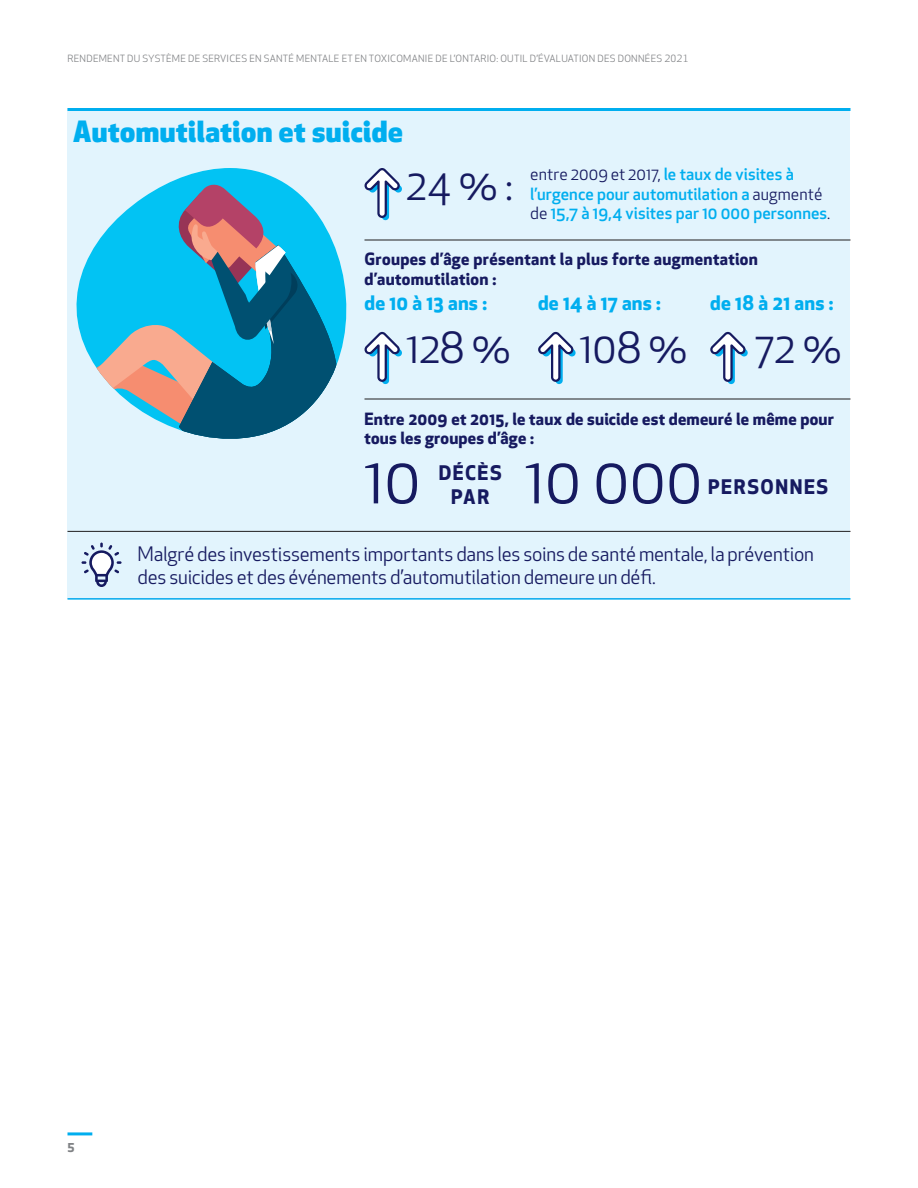
<style>
.page{position:relative;width:918px;height:1188px;background:#fff}
.page>*{position:absolute;margin:0;border:0;box-sizing:border-box;transform-origin:0 0}
.Subhead_2_No_Rules{font:63.15px "Apex New";color:#161a60}
.Subhead_2_No_Rules-2{font:42px "Apex New";color:#161a60}
.Subhead_1{font:800 28.5px "Apex New";letter-spacing:.015em;color:#00aeef}
.Subhead_2_No_Rules-3{font:700 19.65px/24.8px "Apex New";letter-spacing:.075em;color:#161a60;text-align:center}
.Subhead_2_No_Rules-4{font:19.5px/22.5px "Apex New";letter-spacing:-.01em;color:#161a60}
.Subhead_2_No_Rules-5{font:700 19.5px "Apex New";letter-spacing:.01em;color:#00aeef}
.Subhead_2_No_Rules-6{font:700 16.5px/19.5px "Apex New";letter-spacing:.015em;color:#161a60}
.Subhead_2_No_Rules-7{font:500 16.5px/19.5px "Apex New";letter-spacing:.005em;color:#00aeef}
.t1{font:700 12px "Apex New";color:#808285}
.t2{font:9.75px "Apex New";letter-spacing:.025em;color:#808285}
.s1{font-weight:400;color:#161a60}
</style>
<div class="page">
<hr style="left:68px;top:1132px;width:24px;height:3px;background:#00aeef">
<div style="left:68px;top:108px;width:782px;height:490px;background:#e2f4fd"></div>
<hr style="left:68px;top:108px;width:782px;height:3px;background:#00aeef">
<svg style="left:67px;top:168px;width:216px;height:294px"></svg>
<svg style="left:67px;top:182px;width:280px;height:268px"></svg>
<hr style="left:364px;top:240px;width:486px;height:1px;background:#231f20">
<hr style="left:364px;top:399px;width:486px;height:1px;background:#231f20">
<hr style="left:68px;top:531px;width:782px;height:1px;background:#231f20">
<hr style="left:68px;top:598px;width:782px;height:2px;background:#00aeef">
<svg style="left:82px;top:543px;width:40px;height:44px"></svg>
<svg style="left:364px;top:331px;width:38px;height:53px"></svg>
<svg style="left:538px;top:331px;width:38px;height:53px"></svg>
<svg style="left:710px;top:331px;width:38px;height:53px"></svg>
<svg style="left:364px;top:168px;width:38px;height:52px"></svg>
<p class="t2" style="left:68px;top:53px;width:623px">RENDEMENT DU SYSTÈME DE SERVICES EN SANTÉ MENTALE ET EN TOXICOMANIE DE L’ONTARIO: OUTIL D’ÉVALUATION DES DONNÉES 2021</p>
<p class="Subhead_1" style="left:73px;top:112px;width:331px">Automutilation et suicide</p>
<p class="Subhead_2_No_Rules-2" style="left:406px;top:158px;width:108px">24 % :</p>
<p class="Subhead_2_No_Rules-7" style="left:530px;top:164px;width:302px"><span class="s1">entre 2009 et 2017,</span> le taux de visites à l’urgence pour automutilation a <span class="s1">augmenté de</span> 15,7 à 19,4 visites par 10 000 personnes<span class="s1">.</span></p>
<p class="Subhead_2_No_Rules-6" style="left:364px;top:249px;width:395px">Groupes d’âge présentant la plus forte augmentation d’automutilation :</p>
<p class="Subhead_2_No_Rules-5" style="left:364px;top:289px;width:124px">de 10 à 13 ans :</p>
<p class="Subhead_2_No_Rules-2" style="left:406px;top:322px;width:106px">128 %</p>
<p class="Subhead_2_No_Rules-5" style="left:710px;top:289px;width:125px">de 18 à 21 ans :</p>
<p class="Subhead_2_No_Rules-2" style="left:756px;top:322px;width:88px">72 %</p>
<p class="Subhead_2_No_Rules-5" style="left:538px;top:289px;width:124px">de 14 à 17 ans :</p>
<p class="Subhead_2_No_Rules-2" style="left:580px;top:322px;width:110px">108 %</p>
<p class="Subhead_2_No_Rules-6" style="left:364px;top:408px;width:471px">Entre 2009 et 2015, le taux de suicide est demeuré le même pour tous les groupes d’âge :</p>
<p class="Subhead_2_No_Rules" style="left:364px;top:441px;width:57px">10</p>
<p class="Subhead_2_No_Rules-3" style="left:439px;top:459px;width:64px">DÉCÈS<br>PAR</p>
<p class="Subhead_2_No_Rules" style="left:525px;top:441px;width:179px">10 000</p>
<p class="Subhead_2_No_Rules-3" style="left:708px;top:474px;width:122px">PERSONNES</p>
<p class="Subhead_2_No_Rules-4" style="left:138px;top:543px;width:678px">Malgré des investissements importants dans les soins de santé mentale, la prévention des suicides et des événements d’automutilation demeure un défi.</p>
<p class="t1" style="left:68px;top:1139px;width:9px">5</p>
</div>
